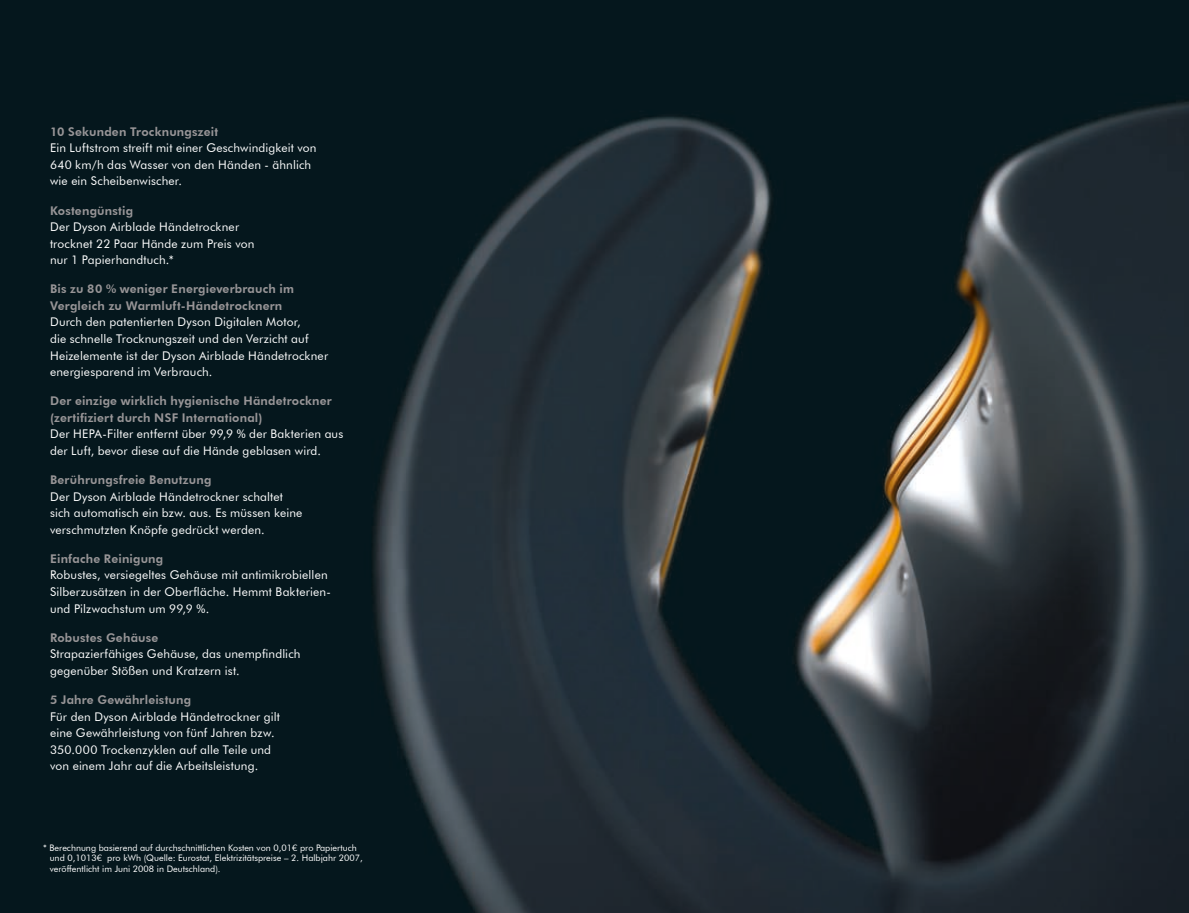
<style>
.page{position:relative;width:1189px;height:913px;background:#fff}
.page>*{position:absolute;margin:0;border:0;box-sizing:border-box;transform-origin:0 0}
.t1{font:12px/16.5px "Futura BT";letter-spacing:.015em;color:#fff}
.t2{font:800 12px/16.5px "Futura BT";letter-spacing:.015em;color:#989597}
.t3{font:9px/10.5px "Futura BT";color:#fff}
</style>
<div class="page">
<div style="left:0;top:0;width:1189px;height:912px;background:#05171d"></div>
<img style="left:373px;top:101px;width:816px;height:811px">
<p class="t2" style="left:50px;top:123px;width:169px">10 Sekunden Trocknungszeit</p>
<p class="t1" style="left:50px;top:140px;width:268px">Ein Luftstrom streift mit einer Geschwindigkeit von<br>640 km/h das Wasser von den Händen - ähnlich wie ein Scheibenwischer.</p>
<p class="t2" style="left:50px;top:202px;width:85px">Kostengünstig</p>
<p class="t1" style="left:50px;top:218px;width:206px">Der Dyson Airblade Händetrockner trocknet 22 Paar Hände zum Preis von nur 1 Papierhandtuch.*</p>
<p class="t2" style="left:50px;top:281px;width:245px">Bis zu 80 % weniger Energieverbrauch im<br>Vergleich zu Warmluft-Händetrocknern</p>
<p class="t1" style="left:50px;top:314px;width:280px">Durch den patentierten Dyson Digitalen Motor,<br>die schnelle Trocknungszeit und den Verzicht auf Heizelemente ist der Dyson Airblade Händetrockner energiesparend im Verbrauch.</p>
<p class="t2" style="left:50px;top:392px;width:283px">Der einzige wirklich hygienische Händetrockner (zertifiziert durch NSF International)</p>
<p class="t1" style="left:50px;top:425px;width:295px">Der HEPA-Filter entfernt über 99,9 % der Bakterien aus der Luft, bevor diese auf die Hände geblasen wird.</p>
<p class="t2" style="left:50px;top:471px;width:163px">Berührungsfreie Benutzung</p>
<p class="t1" style="left:50px;top:488px;width:254px">Der Dyson Airblade Händetrockner schaltet sich automatisch ein bzw. aus. Es müssen keine verschmutzten Knöpfe gedrückt werden.</p>
<p class="t2" style="left:50px;top:550px;width:115px">Einfache Reinigung</p>
<p class="t1" style="left:50px;top:566px;width:282px">Robustes, versiegeltes Gehäuse mit antimikrobiellen<br>Silberzusätzen in der Oberfläche. Hemmt Bakterien&shy;und Pilzwachstum um 99,9 %.</p>
<p class="t2" style="left:50px;top:629px;width:110px">Robustes Gehäuse</p>
<p class="t1" style="left:50px;top:645px;width:252px">Strapazierfähiges Gehäuse, das unempfindlich gegenüber Stößen und Kratzern ist.</p>
<p class="t2" style="left:50px;top:691px;width:143px">5 Jahre Gewährleistung</p>
<p class="t1" style="left:50px;top:707px;width:231px">Für den Dyson Airblade Händetrockner gilt eine Gewährleistung von fünf Jahren bzw.<br>350.000 Trockenzyklen auf alle Teile und von einem Jahr auf die Arbeitsleistung.</p>
<p class="t3" style="left:50px;top:842px;width:314px;text-indent:-7px">* Berechnung basierend auf durchschnittlichen Kosten von 0,01€ pro Papiertuch und 0,1013€ pro kWh (Quelle: Eurostat, Elektrizitätspreise – 2. Halbjahr 2007, veröffentlicht im Juni 2008 in Deutschland).</p>
</div>
